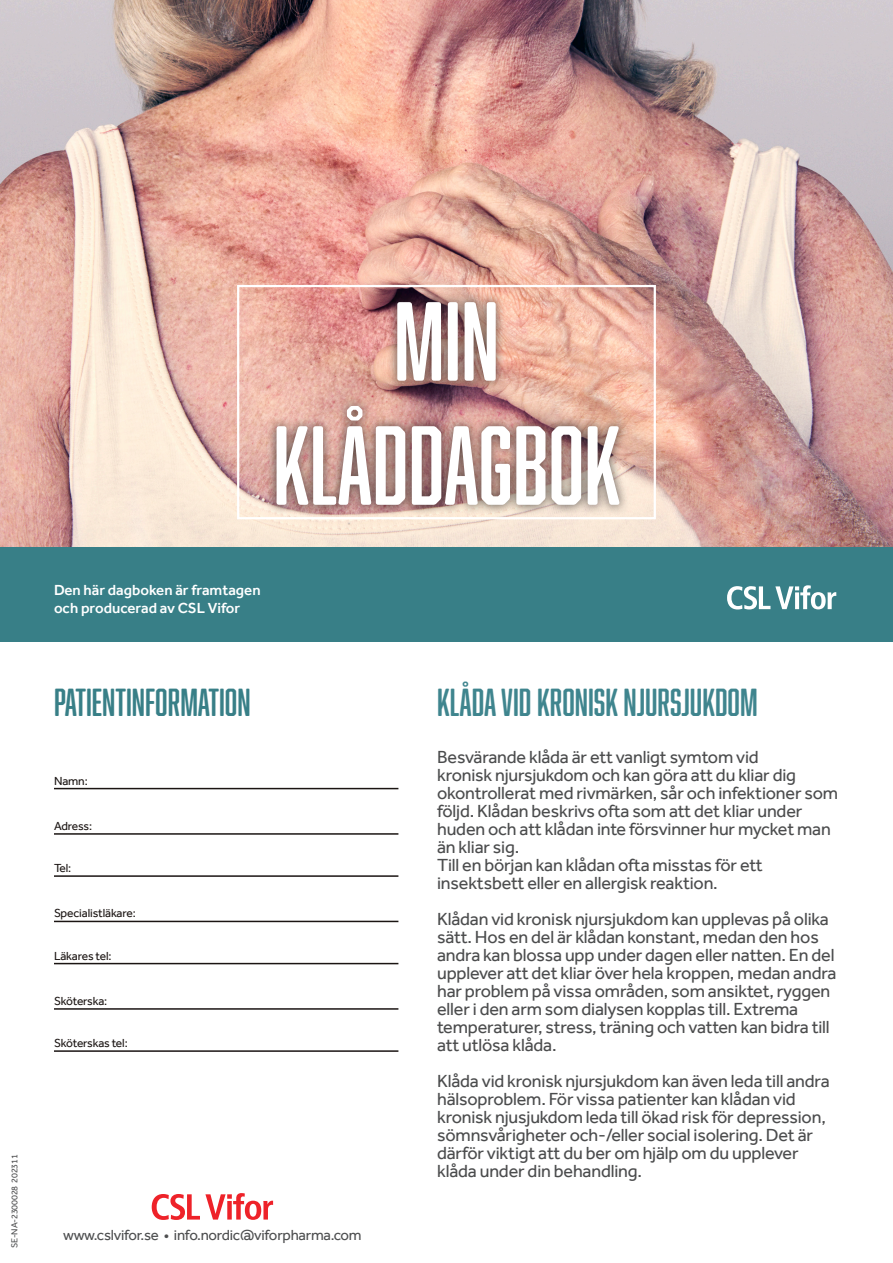
<style>
.page{position:relative;width:893px;height:1263px;background:#fff}
.page>*{position:absolute;margin:0;border:0;box-sizing:border-box;transform-origin:0 0}
.t1{font:103.35px "Abolition Soft";color:#fff}
.t2{font:36px "Abolition Soft";color:#3f858e}
.t3{font:36px "Abolition Soft";color:#387f87}
.t4{font:18px/18px "Effra";letter-spacing:-.01em;color:#4b4c4d}
.t5{font:500 15px/18px "Effra";color:#fff}
.t6{font:15px "Effra";letter-spacing:-.015em;color:#4e4f50}
.t7{font:12px "Effra";letter-spacing:-.01em;color:#1b1513}
.t8{font:9px "Effra";letter-spacing:-.015em;color:#4e4f50}
</style>
<div class="page">
<img style="left:0;top:1px;width:893px;height:546px">
<div style="left:0;top:547px;width:893px;height:94px;background:#387f87"></div>
<svg style="left:727px;top:585px;width:109px;height:24px"></svg>
<div style="left:237px;top:285px;width:419px;height:234px;border:2px solid #fff"></div>
<div style="left:266px;top:291px;width:363px;height:225px;background:#231f20;opacity:.75"></div>
<hr style="left:54px;top:788px;width:344px;height:1px;background:#1b1513">
<hr style="left:54px;top:833px;width:344px;height:2px;background:#1b1513">
<hr style="left:54px;top:875px;width:344px;height:2px;background:#1b1513">
<hr style="left:54px;top:921px;width:344px;height:1px;background:#1b1513">
<hr style="left:54px;top:963px;width:344px;height:1px;background:#1b1513">
<hr style="left:54px;top:1008px;width:344px;height:2px;background:#1b1513">
<hr style="left:54px;top:1050px;width:344px;height:2px;background:#1b1513">
<svg style="left:152px;top:1193px;width:121px;height:27px"></svg>
<p class="t8" style="left:9px;top:1248px;width:95px;rotate:-90deg">SE-NA-2300028 202311</p>
<p class="t1" style="left:394px;top:281px;width:107px">MIN</p>
<p class="t1" style="left:273px;top:406px;width:349px">KLÅDDAGBOK</p>
<p class="t5" style="left:54px;top:581px;width:208px">Den här dagboken är framtagen och producerad av CSL Vifor</p>
<p class="t3" style="left:54px;top:681px;width:198px">PATIENTINFORMATION</p>
<p class="t2" style="left:437px;top:681px;width:322px">KLÅDA VID KRONISK NJURSJUKDOM</p>
<p class="t4" style="left:437px;top:747px;width:403px">Besvärande klåda är ett vanligt symtom vid<br>kronisk njursjukdom och kan göra att du kliar dig okontrollerat med rivmärken, sår och infektioner som följd. Klådan beskrivs ofta som att det kliar under huden och att klådan inte försvinner hur mycket man än kliar sig.<br>Till en början kan klådan ofta misstas för ett insektsbett eller en allergisk reaktion.</p>
<p class="t4" style="left:437px;top:909px;width:401px">Klådan vid kronisk njursjukdom kan upplevas på olika sätt. Hos en del är klådan konstant, medan den hos andra kan blossa upp under dagen eller natten. En del upplever att det kliar över hela kroppen, medan andra har problem på vissa områden, som ansiktet, ryggen eller i den arm som dialysen kopplas till. Extrema temperaturer, stress, träning och vatten kan bidra till att utlösa klåda.</p>
<p class="t4" style="left:437px;top:1071px;width:394px">Klåda vid kronisk njursjukdom kan även leda till andra hälsoproblem. För vissa patienter kan klådan vid kronisk njusjukdom leda till ökad risk för depression, sömnsvårigheter och-/eller social isolering. Det är därför viktigt att du ber om hjälp om du upplever klåda under din behandling.</p>
<p class="t7" style="left:54px;top:773px;width:35px">Namn:</p>
<p class="t7" style="left:54px;top:819px;width:40px">Adress:</p>
<p class="t7" style="left:54px;top:861px;width:19px">Tel:</p>
<p class="t7" style="left:54px;top:906px;width:83px">Specialistläkare:</p>
<p class="t7" style="left:54px;top:948px;width:59px">Läkares tel:</p>
<p class="t7" style="left:54px;top:994px;width:55px">Sköterska:</p>
<p class="t7" style="left:54px;top:1036px;width:75px">Sköterskas tel:</p>
<p class="t6" style="left:63px;top:1226px;width:300px">www.cslvifor.se • info.nordic@viforpharma.com</p>
</div>
